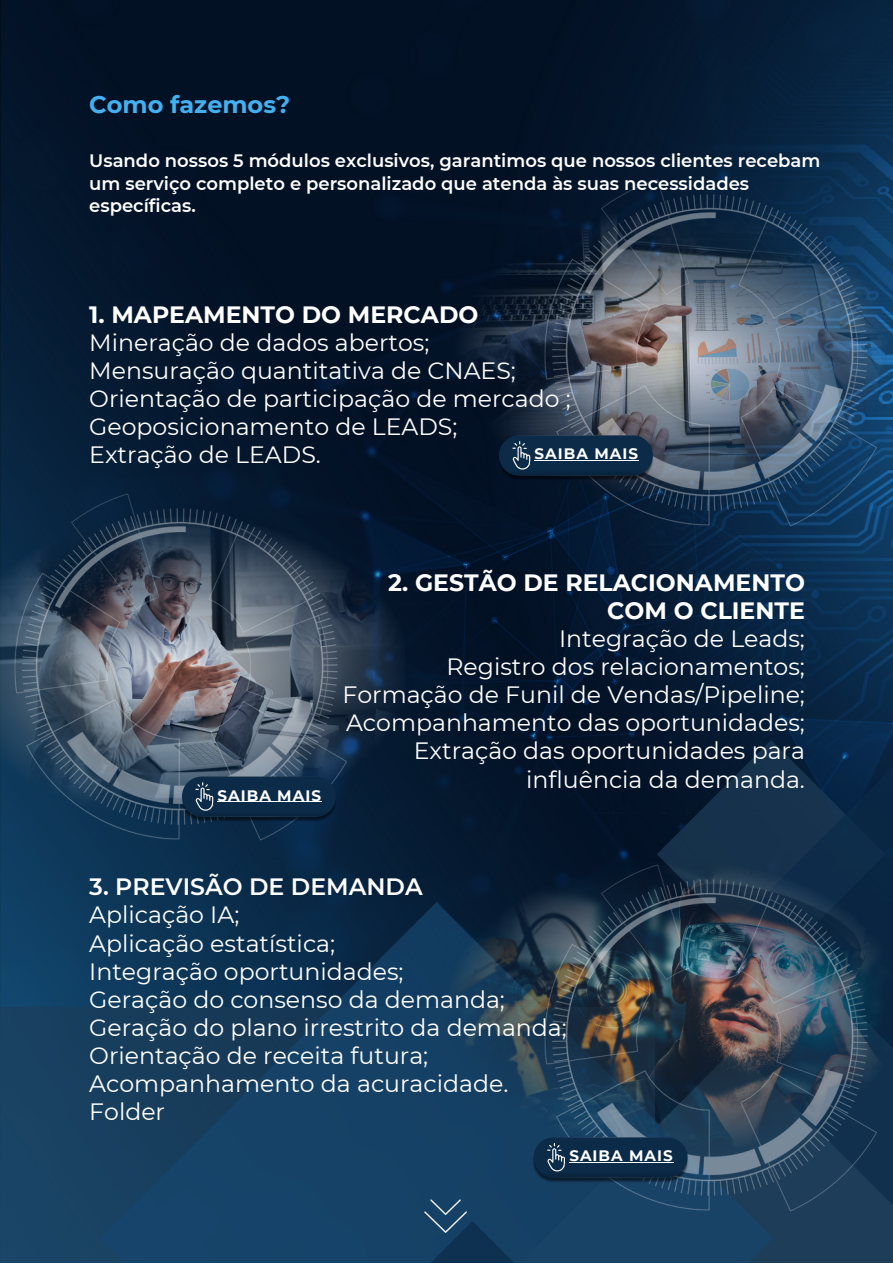
<style>
.page{position:relative;width:893px;height:1264px;background:#fff}
.page>*{position:absolute;margin:0;border:0;box-sizing:border-box;transform-origin:0 0}
.t1{font:700 24px "Montserrat";color:#43b0f1}
.t2{font:23.55px/28px "Montserrat";color:#fff;text-align:right}
.t3{font:700 23.55px "Montserrat";color:#fff}
.t4{font:600 23.55px "Montserrat";color:#fff}
.t5{font:600 18px/22.5px "Montserrat";color:#fff}
.t6{font:700 15.15px "Montserrat";letter-spacing:.065em;color:#fff}
</style>
<div class="page">
<img style="left:0;top:0;width:892px;height:1006px">
<div style="left:0;top:1006px;width:654px;height:256px;background:#194262"></div>
<div style="left:772px;top:1223px;width:120px;height:39px;background:#1e3d58"></div>
<svg style="left:656px;top:740px;width:229px;height:112px;background:#061d38"></svg>
<svg style="left:673px;top:760px;width:219px;height:92px;background:#0f2a45"></svg>
<svg style="left:100px;top:902px;width:672px;height:360px"></svg>
<img style="left:446px;top:198px;width:85px;height:309px">
<img style="left:531px;top:167px;width:361px;height:371px">
<img style="left:0;top:514px;width:405px;height:308px">
<img style="left:2px;top:481px;width:371px;height:371px">
<img style="left:446px;top:852px;width:85px;height:309px">
<img style="left:531px;top:852px;width:361px;height:371px">
<img style="left:497px;top:439px;width:157px;height:42px">
<svg style="left:499px;top:435px;width:153px;height:40px;background:#15324e"></svg>
<img style="left:180px;top:780px;width:157px;height:42px">
<svg style="left:182px;top:776px;width:154px;height:40px;background:#15334f"></svg>
<svg style="left:302px;top:1199px;width:341px;height:63px"></svg>
<img style="left:531px;top:1140px;width:158px;height:42px">
<svg style="left:533px;top:1137px;width:154px;height:40px;background:#14334f"></svg>
<p class="t1" style="left:89px;top:90px;width:202px">Como fazemos?</p>
<p class="t5" style="left:89px;top:150px;width:732px">Usando nossos 5 módulos exclusivos, garantimos que nossos clientes recebam um serviço completo e personalizado que atenda às suas necessidades específicas.</p>
<p class="t3" style="left:89px;top:300px;width:390px">1. MAPEAMENTO DO MERCADO</p>
<p class="t2" style="left:89px;top:328px;width:341px">Mineração de dados abertos;</p>
<p class="t2" style="left:89px;top:356px;width:428px">Mensuração quantitativa de CNAES;</p>
<p class="t2" style="left:89px;top:385px;width:483px">Orientação de participação de mercado ;</p>
<p class="t2" style="left:89px;top:413px;width:370px">Geoposicionamento de LEADS;</p>
<p class="t2" style="left:89px;top:441px;width:233px">Extração de LEADS.</p>
<p class="t6" style="left:534px;top:444px;width:105px">SAIBA MAIS</p>
<p class="t6" style="left:218px;top:786px;width:105px">SAIBA MAIS</p>
<p class="t3" style="left:388px;top:568px;width:418px">2. GESTÃO DE RELACIONAMENTO</p>
<p class="t3" style="left:607px;top:596px;width:199px">COM O CLIENTE</p>
<p class="t2" style="left:559px;top:624px;width:247px">Integração de Leads;</p>
<p class="t2" style="left:446px;top:652px;width:360px">Registro dos relacionamentos;</p>
<p class="t2" style="left:342px;top:680px;width:464px">Formação de Funil de Vendas/Pipeline;</p>
<p class="t2" style="left:346px;top:709px;width:460px">Acompanhamento das oportunidades;</p>
<p class="t2" style="left:413px;top:737px;width:393px">Extração das oportunidades para influência da demanda.</p>
<p class="t4" style="left:89px;top:872px;width:335px">3. PREVISÃO DE DEMANDA</p>
<p class="t2" style="left:89px;top:901px;width:151px">Aplicação IA;</p>
<p class="t2" style="left:89px;top:929px;width:247px">Aplicação estatística;</p>
<p class="t2" style="left:89px;top:957px;width:316px">Integração oportunidades;</p>
<p class="t2" style="left:89px;top:985px;width:417px">Geração do consenso da demanda;</p>
<p class="t2" style="left:89px;top:1013px;width:479px">Geração do plano irrestrito da demanda;</p>
<p class="t2" style="left:89px;top:1041px;width:340px">Orientação de receita futura;</p>
<p class="t2" style="left:89px;top:1069px;width:420px">Acompanhamento da acuracidade.</p>
<p class="t2" style="left:89px;top:1097px;width:77px">Folder</p>
<p class="t6" style="left:569px;top:1146px;width:105px">SAIBA MAIS</p>
</div>
